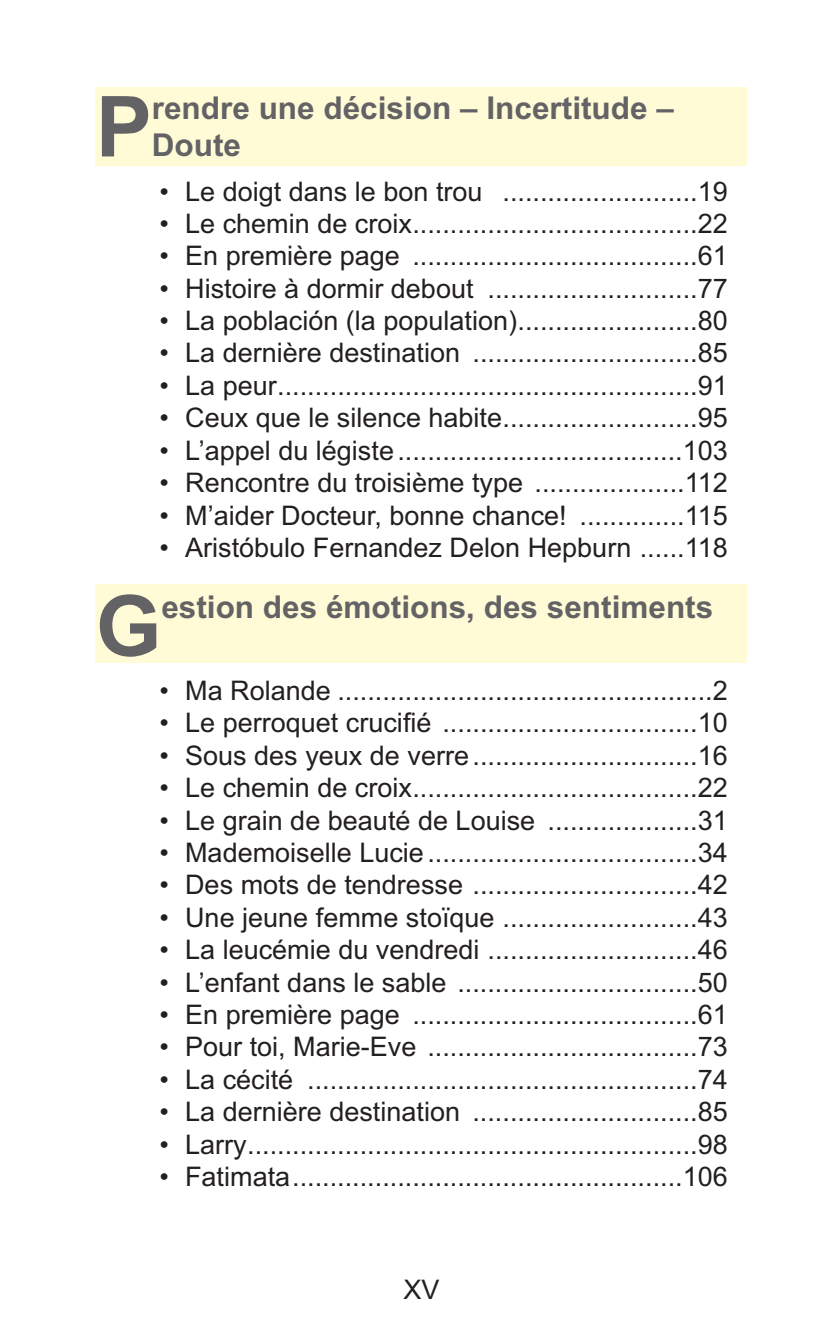
<style>
.page{position:relative;width:830px;height:1340px;background:#fff}
.page>*{position:absolute;margin:0;border:0;box-sizing:border-box;transform-origin:0 0}
.t1{font:700 84.38px "Arial";color:#636366}
.t2{font:700 31.5px/37.8px "Arial";color:#636366}
.t3{font:27px "Arial";color:#231f20}
</style>
<div class="page">
<div style="left:96px;top:88px;width:650px;height:78px;background:#fffbd6"></div>
<div style="left:96px;top:584px;width:650px;height:79px;background:#fffbd6"></div>
<h1 class="t1" style="left:96px;top:78px;width:58px">P</h1>
<p class="t2" style="left:152px;top:89px;width:523px">rendre une décision – Incertitude –<br>Doute</p>
<p class="t3" style="left:159px;top:175px;width:569px">• Le doigt dans le bon trou ..........................19</p>
<p class="t3" style="left:159px;top:208px;width:569px">• Le chemin de croix......................................22</p>
<p class="t3" style="left:159px;top:240px;width:569px">• En première page ......................................61</p>
<p class="t3" style="left:159px;top:273px;width:569px">• Histoire à dormir debout ............................77</p>
<p class="t3" style="left:159px;top:305px;width:569px">• La población (la population)........................80</p>
<p class="t3" style="left:159px;top:337px;width:569px">• La dernière destination ..............................85</p>
<p class="t3" style="left:159px;top:370px;width:569px">• La peur........................................................91</p>
<p class="t3" style="left:159px;top:402px;width:569px">• Ceux que le silence habite..........................95</p>
<p class="t3" style="left:159px;top:434px;width:569px">• L’appel du légiste......................................103</p>
<p class="t3" style="left:159px;top:467px;width:569px">• Rencontre du troisième type ....................112</p>
<p class="t3" style="left:159px;top:499px;width:569px">• M’aider Docteur, bonne chance! ..............115</p>
<p class="t3" style="left:159px;top:531px;width:569px">• Aristóbulo Fernandez Delon Hepburn ......118</p>
<h1 class="t1" style="left:96px;top:577px;width:67px">G</h1>
<p class="t2" style="left:161px;top:588px;width:553px">estion des émotions, des sentiments</p>
<p class="t3" style="left:159px;top:674px;width:569px">• Ma Rolande ..................................................2</p>
<p class="t3" style="left:159px;top:707px;width:569px">• Le perroquet crucifié ..................................10</p>
<p class="t3" style="left:159px;top:739px;width:569px">• Sous des yeux de verre..............................16</p>
<p class="t3" style="left:159px;top:772px;width:569px">• Le chemin de croix......................................22</p>
<p class="t3" style="left:159px;top:804px;width:569px">• Le grain de beauté de Louise ....................31</p>
<p class="t3" style="left:159px;top:836px;width:569px">• Mademoiselle Lucie....................................34</p>
<p class="t3" style="left:159px;top:869px;width:569px">• Des mots de tendresse ..............................42</p>
<p class="t3" style="left:159px;top:901px;width:569px">• Une jeune femme stoïque ..........................43</p>
<p class="t3" style="left:159px;top:934px;width:569px">• La leucémie du vendredi ............................46</p>
<p class="t3" style="left:159px;top:966px;width:569px">• L’enfant dans le sable ................................50</p>
<p class="t3" style="left:159px;top:998px;width:569px">• En première page ......................................61</p>
<p class="t3" style="left:159px;top:1031px;width:569px">• Pour toi, Marie-Eve ....................................73</p>
<p class="t3" style="left:159px;top:1063px;width:569px">• La cécité ....................................................74</p>
<p class="t3" style="left:159px;top:1096px;width:569px">• La dernière destination ..............................85</p>
<p class="t3" style="left:159px;top:1128px;width:569px">• Larry............................................................98</p>
<p class="t3" style="left:159px;top:1160px;width:569px">• Fatimata....................................................106</p>
<p class="t3" style="left:403px;top:1273px;width:38px">XV</p>
</div>
